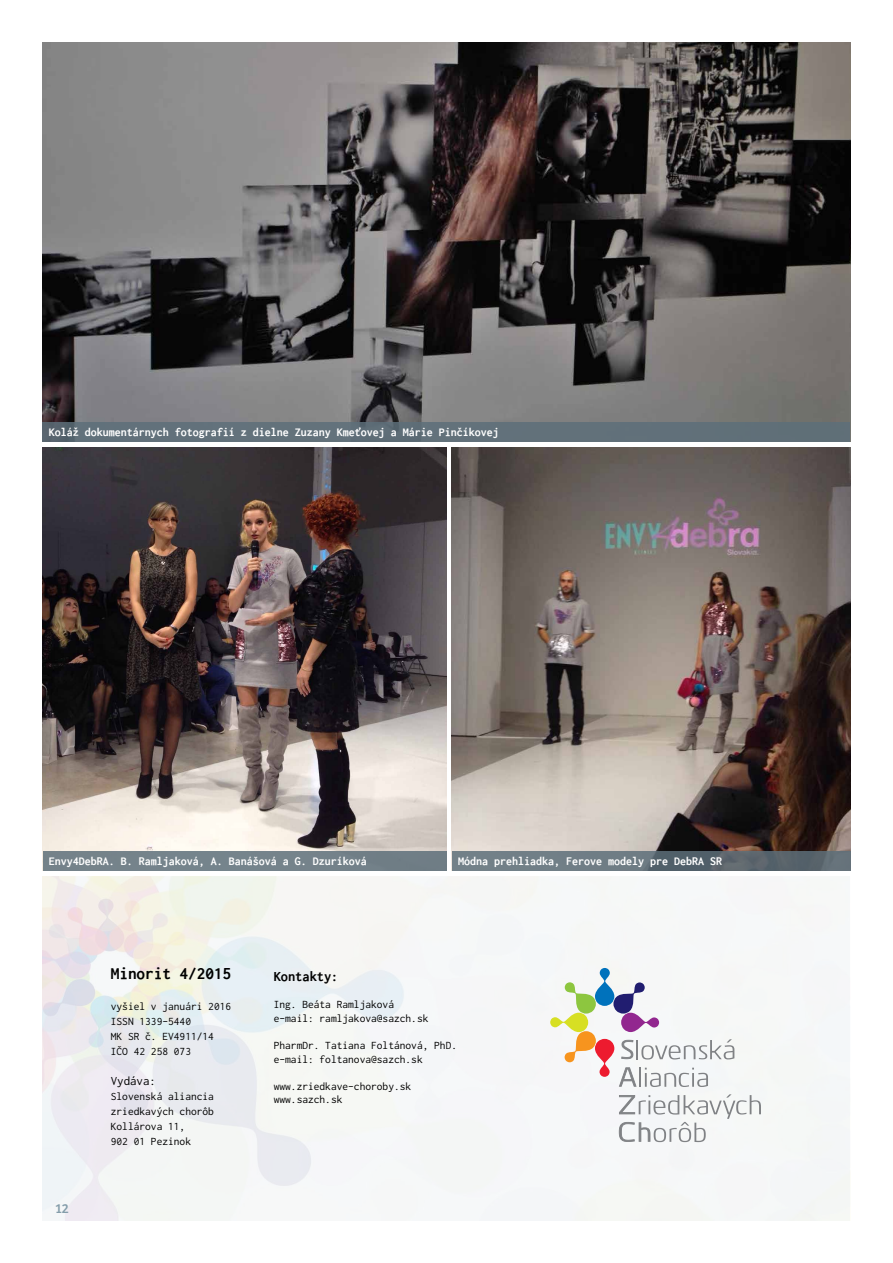
<style>
.page{position:relative;width:893px;height:1263px;background:#fff}
.page>*{position:absolute;margin:0;border:0;box-sizing:border-box;transform-origin:0 0}
.t1{font:700 17.25px "Inconsolata";color:#000}
.t2{font:700 14.4px "Inconsolata";color:#000}
.t3{font:13.5px "Bree";color:#849daa}
.t4{font:12.9px "Inconsolata";color:#000}
.t5{font:700 12px "Inconsolata";color:#fff}
.t6{font:11.4px/15px "Inconsolata";color:#000}
</style>
<div class="page">
<svg style="left:43px;top:876px;width:807px;height:344px;fill:#f6f6f6"></svg>
<svg style="left:550px;top:968px;width:184px;height:119px"></svg>
<svg style="left:619px;top:1094px;width:142px;height:48px"></svg>
<img style="left:43px;top:447px;width:403px;height:404px">
<img style="left:452px;top:447px;width:398px;height:404px">
<img style="left:43px;top:43px;width:807px;height:379px">
<div style="left:43px;top:422px;width:807px;height:20px;background:#5d6f7a"></div>
<div style="left:43px;top:851px;width:403px;height:20px;background:#75838a"></div>
<svg style="left:452px;top:851px;width:398px;height:20px;background:#647179"></svg>
<p class="t5" style="left:49px;top:425px;width:451px">Koláž dokumentárnych fotografií z dielne Zuzany Kmeťovej a Márie Pinčíkovej</p>
<p class="t5" style="left:49px;top:854px;width:319px">Envy4DebRA. B. Ramljaková, A. Banášová a G. Dzuríková</p>
<p class="t5" style="left:458px;top:854px;width:265px">Módna prehliadka, Ferove modely pre DebRA SR</p>
<p class="t3" style="left:56px;top:1201px;width:15px">12</p>
<h1 class="t1" style="left:111px;top:964px;width:122px">Minorit 4/2015</h1>
<p class="t6" style="left:111px;top:998px;width:122px">vyšiel v januári 2016<br>ISSN 1339-5440<br>MK SR č. EV4911/14<br>IČO 42 258 073</p>
<p class="t4" style="left:111px;top:1074px;width:47px">Vydáva:</p>
<p class="t6" style="left:111px;top:1088px;width:105px">Slovenská aliancia zriedkavých chorôb<br>Kollárova 11,<br>902 01 Pezinok</p>
<p class="t2" style="left:274px;top:969px;width:66px">Kontakty:</p>
<p class="t6" style="left:274px;top:998px;width:156px;line-height:13.6px">Ing. Beáta Ramljaková e-mail: ramljakova@sazch.sk</p>
<p class="t6" style="left:274px;top:1038px;width:185px;line-height:13.6px">PharmDr. Tatiana Foltánová, PhD. e-mail: foltanova@sazch.sk</p>
<p class="t6" style="left:274px;top:1079px;width:139px;line-height:13.6px">www.zriedkave-choroby.sk www.sazch.sk</p>
</div>
